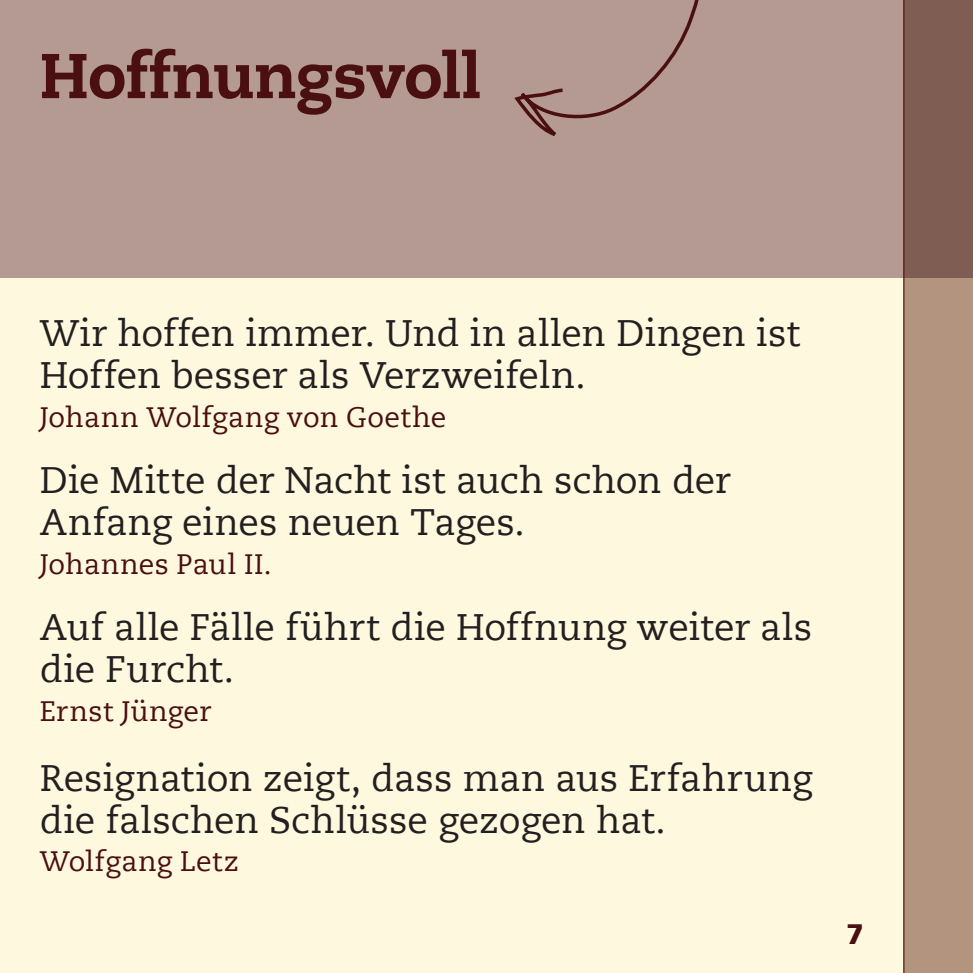
<style>
.page{position:relative;width:973px;height:973px;background:#fff}
.page>*{position:absolute;margin:0;border:0;box-sizing:border-box;transform-origin:0 0}
.t1{font:800 63px "Caecilia LT";letter-spacing:-.005em;color:#4a0f10}
.t2{font:36.75px/42px "Caecilia LT";color:#231f20}
.t3{font:28px "Caecilia LT";letter-spacing:.01em;color:#4a0f10}
.t4{font:900 28px "Frutiger LT";color:#4a0f10}
</style>
<div class="page">
<div style="left:0;top:0;width:972px;height:972px;background:#fef8de"></div>
<div style="left:0;top:0;width:972px;height:278px;background:#b49a92"></div>
<svg style="left:904px;top:0;width:68px;height:972px;background:#a1816f"></svg>
<hr style="left:903px;top:0;width:1px;height:972px;background:#4a0f10">
<svg style="left:514px;top:0;width:185px;height:136px"></svg>
<h1 class="t1" style="left:40px;top:37px;width:443px">Hoffnungsvoll</h1>
<p class="t2" style="left:40px;top:313px;width:762px">Wir hoffen immer. Und in allen Dingen ist<br>Hoffen besser als Verzweifeln.</p>
<p class="t3" style="left:40px;top:400px;width:408px">Johann Wolfgang von Goethe</p>
<p class="t2" style="left:40px;top:460px;width:692px">Die Mitte der Nacht ist auch schon der<br>Anfang eines neuen Tages.</p>
<p class="t3" style="left:40px;top:547px;width:233px">Johannes Paul II.</p>
<p class="t2" style="left:40px;top:607px;width:773px">Auf alle Fälle führt die Hoffnung weiter als die Furcht.</p>
<p class="t3" style="left:40px;top:694px;width:173px">Ernst Jünger</p>
<p class="t2" style="left:40px;top:757px;width:773px">Resignation zeigt, dass man aus Erfahrung die falschen Schlüsse gezogen hat.</p>
<p class="t3" style="left:40px;top:845px;width:200px">Wolfgang Letz</p>
<p class="t4" style="left:846px;top:917px;width:19px">7</p>
</div>
